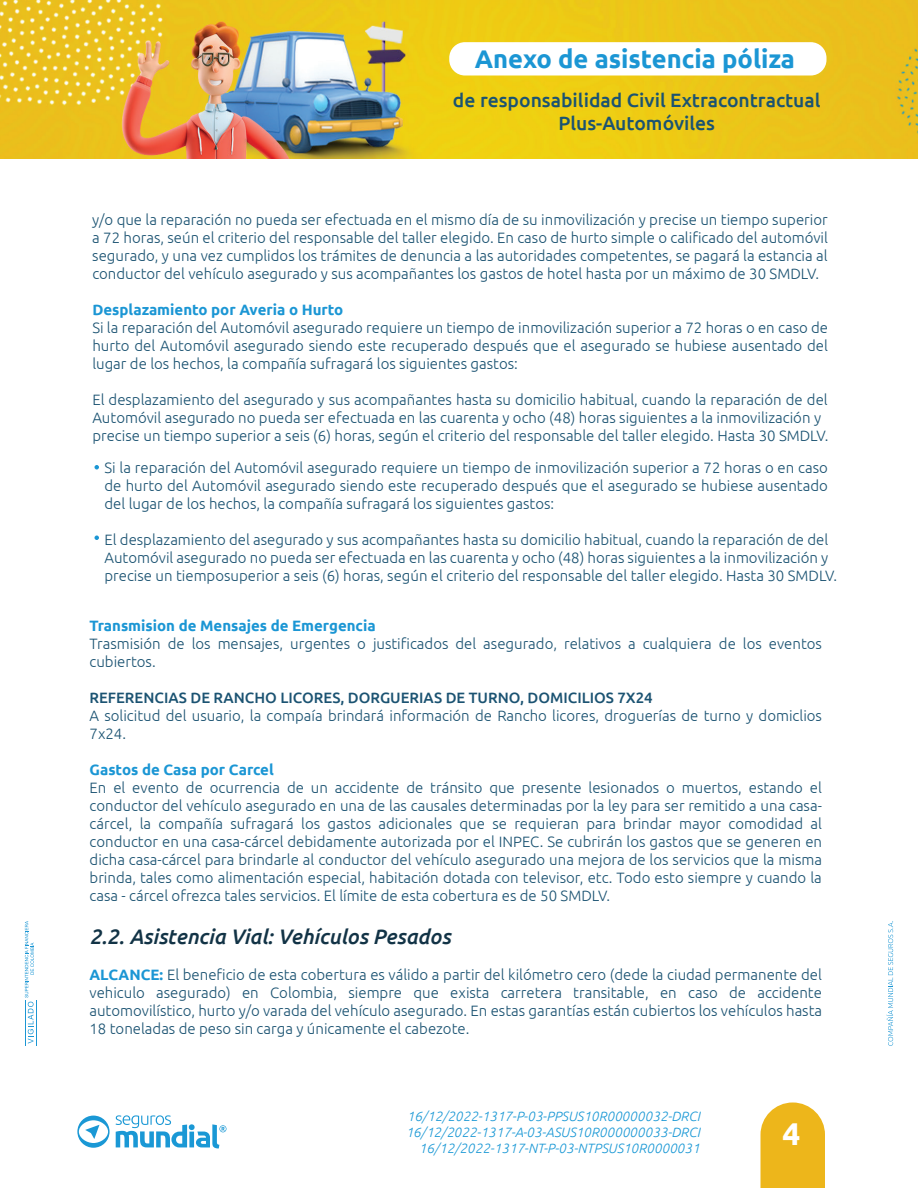
<style>
.page{position:relative;width:918px;height:1188px;background:#fff}
.page>*{position:absolute;margin:0;border:0;box-sizing:border-box;transform-origin:0 0}
.t1{font:700 31.5px "Ubuntu";color:#fff}
.t2{font:700 25.5px "Ubuntu";color:#1b96d4}
.t3{font:italic 500 21px "Ubuntu";color:#123346}
.t4{font:500 19.35px/23.2px "Ubuntu";color:#1b5372;text-align:center}
.t5{font:300 15px/18px "Ubuntu";color:#1b5372;text-align:justify}
.t6{font:700 15px "Ubuntu";color:#1b96d4}
.t7{font:500 15px "Ubuntu";color:#1b5372}
.t8{font:italic 300 13.5px/16.2px "Ubuntu";color:#1a98d5;text-align:right}
.s1{font-weight:700;color:#1b96d4}
</style>
<div class="page">
<svg style="left:94px;top:465px;width:5px;height:5px"></svg>
<svg style="left:94px;top:536px;width:5px;height:4px"></svg>
<svg style="left:116px;top:1115px;width:111px;height:34px"></svg>
<svg style="left:77px;top:1116px;width:33px;height:32px"></svg>
<svg style="left:760px;top:1102px;width:65px;height:86px;background:#eebc30"></svg>
<img style="left:0;top:0;width:918px;height:159px">
<svg style="left:25px;top:921px;width:9px;height:123px"></svg>
<hr style="left:25px;top:1000px;width:1px;height:46px;background:#1b96d4">
<hr style="left:36px;top:1000px;width:1px;height:46px;background:#1b96d4">
<svg style="left:886px;top:921px;width:7px;height:125px"></svg>
<div style="left:449px;top:42px;width:378px;height:34px;background:#fff;border-radius:16px"></div>
<h2 class="t2" style="left:475px;top:44px;width:322px">Anexo de asistencia póliza</h2>
<p class="t4" style="left:453px;top:88px;width:369px">de responsabilidad Civil Extracontractual<br>Plus-Automóviles</p>
<p class="t5" style="left:92px;top:210px;width:737px">y/o que la reparación no pueda ser efectuada en el mismo día de su inmovilización y precise un tiempo superior a 72 horas, seún el criterio del responsable del taller elegido. En caso de hurto simple o calificado del automóvil segurado, y una vez cumplidos los trámites de denuncia a las autoridades competentes, se pagará la estancia al conductor del vehículo asegurado y sus acompañantes los gastos de hotel hasta por un máximo de 30 SMDLV.</p>
<p class="t6" style="left:92px;top:300px;width:253px">Desplazamiento por Averia o Hurto</p>
<p class="t5" style="left:92px;top:318px;width:737px">Si la reparación del Automóvil asegurado requiere un tiempo de inmovilización superior a 72 horas o en caso de hurto del Automóvil asegurado siendo este recuperado después que el asegurado se hubiese ausentado del lugar de los hechos, la compañía sufragará los siguientes gastos:</p>
<p class="t5" style="left:92px;top:390px;width:738px;text-align:left">El desplazamiento del asegurado y sus acompañantes hasta su domicilio habitual, cuando la reparación de del<br>Automóvil asegurado no pueda ser efectuada en las cuarenta y ocho (48) horas siguientes a la inmovilización y precise un tiempo superior a seis (6) horas, según el criterio del responsable del taller elegido. Hasta 30 SMDLV.</p>
<p class="t5" style="left:104px;top:459px;width:725px">Si la reparación del Automóvil asegurado requiere un tiempo de inmovilización superior a 72 horas o en caso de hurto del Automóvil asegurado siendo este recuperado después que el asegurado se hubiese ausentado del lugar de los hechos, la compañía sufragará los siguientes gastos:</p>
<p class="t5" style="left:104px;top:531px;width:734px;text-align:left">El desplazamiento del asegurado y sus acompañantes hasta su domicilio habitual, cuando la reparación de del<br>Automóvil asegurado no pueda ser efectuada en las cuarenta y ocho (48) horas siguientes a la inmovilización y precise un tiemposuperior a seis (6) horas, según el criterio del responsable del taller elegido. Hasta 30 SMDLV.</p>
<p class="t6" style="left:90px;top:617px;width:288px">Transmision de Mensajes de Emergencia</p>
<p class="t5" style="left:90px;top:634px;width:734px">Trasmisión de los mensajes, urgentes o justificados del asegurado, relativos a cualquiera de los eventos cubiertos.</p>
<p class="t7" style="left:90px;top:688px;width:565px">REFERENCIAS DE RANCHO LICORES, DORGUERIAS DE TURNO, DOMICILIOS 7X24</p>
<p class="t5" style="left:90px;top:706px;width:734px">A solicitud del usuario, la compaía brindará información de Rancho licores, droguerías de turno y domiclios<br>7x24.</p>
<p class="t6" style="left:90px;top:761px;width:186px">Gastos de Casa por Carcel</p>
<p class="t5" style="left:89px;top:778px;width:734px">En el evento de ocurrencia de un accidente de tránsito que presente lesionados o muertos, estando el conductor del vehículo asegurado en una de las causales determinadas por la ley para ser remitido a una casa&shy;cárcel, la compañía sufragará los gastos adicionales que se requieran para brindar mayor comodidad al conductor en una casa-cárcel debidamente autorizada por el INPEC. Se cubrirán los gastos que se generen en dicha casa-cárcel para brindarle al conductor del vehículo asegurado una mejora de los servicios que la misma brinda, tales como alimentación especial, habitación dotada con televisor, etc. Todo esto siempre y cuando la casa - cárcel ofrezca tales servicios. El límite de esta cobertura es de 50 SMDLV.</p>
<h3 class="t3" style="left:89px;top:924px;width:363px">2.2. Asistencia Vial: Vehículos Pesados</h3>
<p class="t5" style="left:89px;top:966px;width:734px"><span class="s1">ALCANCE:</span> El beneficio de esta cobertura es válido a partir del kilómetro cero (dede la ciudad permanente del vehiculo asegurado) en Colombia, siempre que exista carretera transitable, en caso de accidente automovilístico, hurto y/o varada del vehículo asegurado. En estas garantías están cubiertos los vehículos hasta 18 toneladas de peso sin carga y únicamente el cabezote.</p>
<p class="t8" style="left:406px;top:1107px;width:296px">16/12/2022-1317-P-03-PPSUS10R00000032-DRCI<br>16/12/2022-1317-A-03-ASUS10R000000033-DRCI<br>16/12/2022-1317-NT-P-03-NTPSUS10R0000031</p>
<h1 class="t1" style="left:782px;top:1115px;width:19px">4</h1>
</div>
